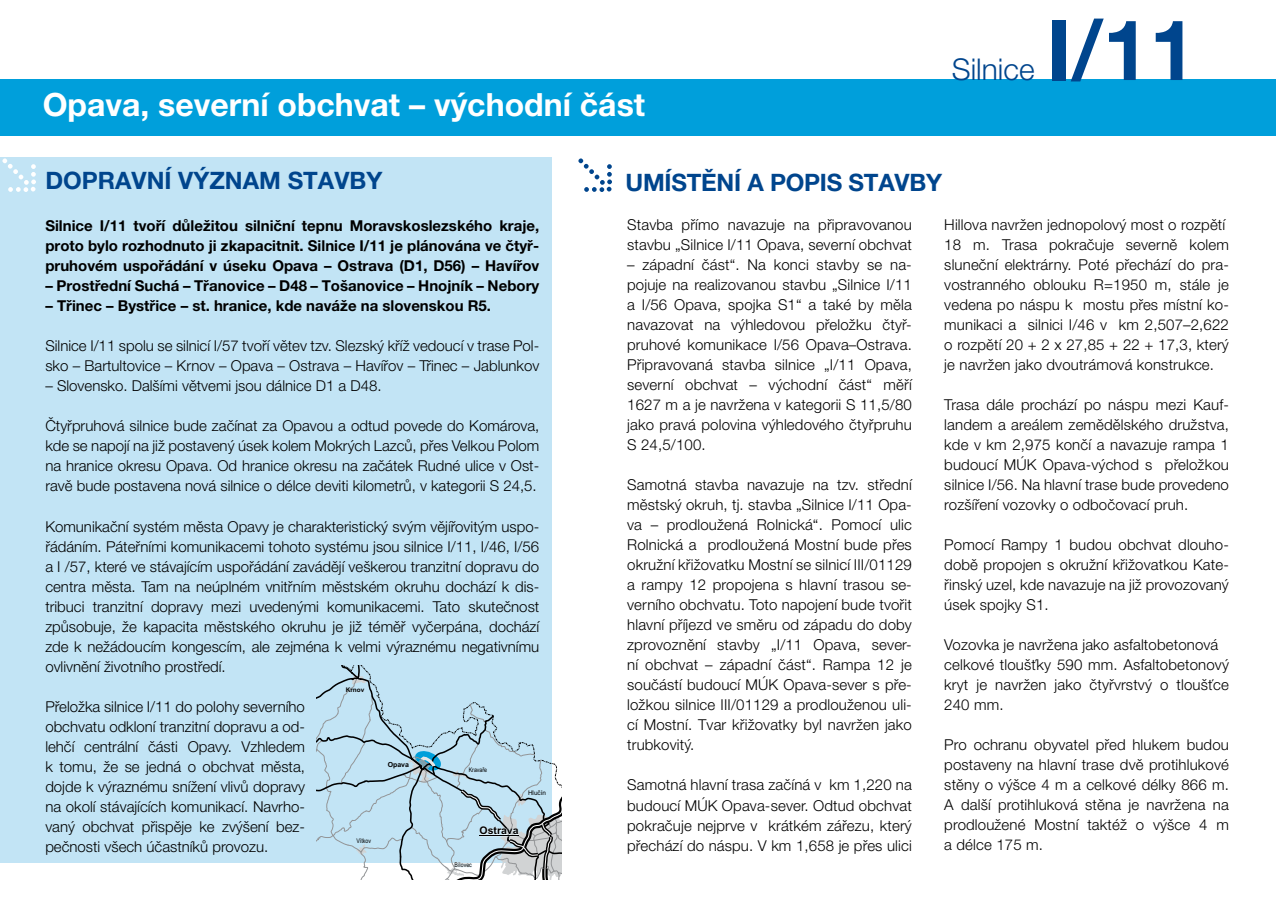
<style>
.page{position:relative;width:1276px;height:908px;background:#fff}
.page>*{position:absolute;margin:0;border:0;box-sizing:border-box;transform-origin:0 0}
.t1{font:700 84px "Helvetica Neue LT Pro";color:#00458d}
.t2{font:700 32px "Helvetica Neue LT Pro";color:#fff}
.t3{font:300 30px "Helvetica Neue LT Pro";color:#00458d}
.t4{font:700 24px "Helvetica Neue LT Pro";color:#00458d}
.t5{font:300 15px/20px "Helvetica Neue LT Pro";letter-spacing:.01em;color:#000;text-align:justify}
.t6{font:700 15px/20px "Helvetica Neue LT Pro";color:#000;text-align:justify}
.t7{font:700 10.4px "Arial";color:#000}
.t8{font:700 7px "Arial";color:#000}
.t9{font:6.4px "Arial Narrow";color:#000}
.t10{font:6.4px "Arial";color:#000}
.t11{font:700 6.4px "Arial";color:#000}
</style>
<div class="page">
<div style="left:0;top:79px;width:1276px;height:57px;background:#009fdb"></div>
<div style="left:0;top:157px;width:552px;height:705px;background:#c2e4f5"></div>
<svg style="left:578px;top:158px;width:34px;height:34px"></svg>
<svg style="left:2px;top:158px;width:34px;height:34px"></svg>
<svg style="left:316px;top:665px;width:246px;height:214px"></svg>
<h2 class="t2" style="left:43px;top:85px;width:604px">Opava, severní obchvat – východní část</h2>
<h3 class="t3" style="left:951px;top:51px;width:84px">Silnice</h3>
<h3 class="t4" style="left:45px;top:166px;width:338px">DOPRAVNÍ VÝZNAM STAVBY</h3>
<h3 class="t4" style="left:625px;top:167px;width:318px">UMÍSTĚNÍ A POPIS STAVBY</h3>
<h1 class="t1" style="left:1046px;top:-2px;width:151px">I/11</h1>
<p class="t6" style="left:45px;top:215px;width:495px">Silnice I/11 tvoří důležitou silniční tepnu Moravskoslezského kraje, proto bylo rozhodnuto ji zkapacitnit. Silnice I/11 je plánována ve čtyř&shy;pruhovém uspořádání v úseku Opava – Ostrava (D1, D56) – Havířov</p>
<p class="t6" style="left:45px;top:275px;width:495px">– Prostřední Suchá – Třanovice – D48 – Tošanovice – Hnojník – Nebory</p>
<p class="t6" style="left:45px;top:295px;width:447px">– Třinec – Bystřice – st. hranice, kde naváže na slovenskou R5.</p>
<p class="t5" style="left:45px;top:335px;width:495px">Silnice I/11 spolu se silnicí I/57 tvoří větev tzv. Slezský kříž vedoucí v trase Pol&shy;sko – Bartultovice – Krnov – Opava – Ostrava – Havířov – Třinec – Jablunkov</p>
<p class="t5" style="left:45px;top:375px;width:338px">– Slovensko. Dalšími větvemi jsou dálnice D1 a D48.</p>
<p class="t5" style="left:45px;top:415px;width:495px">Čtyřpruhová silnice bude začínat za Opavou a odtud povede do Komárova, kde se napojí na již postavený úsek kolem Mokrých Lazců, přes Velkou Polom na hranice okresu Opava. Od hranice okresu na začátek Rudné ulice v Ost&shy;ravě bude postavena nová silnice o délce deviti kilometrů, v kategorii S 24,5.</p>
<p class="t5" style="left:45px;top:515px;width:495px">Komunikační systém města Opavy je charakteristický svým vějířovitým uspo&shy;řádáním. Páteřními komunikacemi tohoto systému jsou silnice I/11, I/46, I/56 a I /57, které ve stávajícím uspořádání zavádějí veškerou tranzitní dopravu do centra města. Tam na neúplném vnitřním městském okruhu dochází k dis&shy;tribuci tranzitní dopravy mezi uvedenými komunikacemi. Tato skutečnost způsobuje, že kapacita městského okruhu je již téměř vyčerpána, dochází zde k nežádoucím kongescím, ale zejména k velmi výraznému negativnímu ovlivnění životního prostředí.</p>
<p class="t5" style="left:45px;top:695px;width:261px">Přeložka silnice I/11 do polohy severního obchvatu odkloní tranzitní dopravu a od&shy;lehčí centrální části Opavy. Vzhledem k tomu, že se jedná o obchvat města, dojde k výraznému snížení vlivů dopravy na okolí stávajících komunikací. Navrho&shy;vaný obchvat přispěje ke zvýšení bez&shy;pečnosti všech účastníků provozu.</p>
<p class="t11" style="left:346px;top:684px;width:20px">Krnov</p>
<p class="t8" style="left:388px;top:759px;width:23px">Opava</p>
<p class="t9" style="left:469px;top:765px;width:20px">Kravaře</p>
<p class="t10" style="left:528px;top:787px;width:20px">Hlučín</p>
<p class="t7" style="left:479px;top:823px;width:41px">Ostrava</p>
<p class="t9" style="left:356px;top:835px;width:16px">Vítkov</p>
<p class="t9" style="left:455px;top:859px;width:19px">Bílovec</p>
<p class="t5" style="left:627px;top:214px;width:286px">Stavba přímo navazuje na připravovanou stavbu „Silnice I/11 Opava, severní obchvat</p>
<p class="t5" style="left:627px;top:254px;width:286px">– západní část“. Na konci stavby se na&shy;pojuje na realizovanou stavbu „Silnice I/11 a I/56 Opava, spojka S1“ a také by měla navazovat na výhledovou přeložku čtyř&shy;pruhové komunikace I/56 Opava–Ostrava.<br>Připravovaná stavba silnice „I/11 Opava, severní obchvat – východní část“ měří 1627 m a je navržena v kategorii S 11,5/80 jako pravá polovina výhledového čtyřpruhu S 24,5/100.</p>
<p class="t5" style="left:627px;top:474px;width:286px">Samotná stavba navazuje na tzv. střední městský okruh, tj. stavba „Silnice I/11 Opa&shy;va – prodloužená Rolnická“. Pomocí ulic Rolnická a prodloužená Mostní bude přes okružní křižovatku Mostní se silnicí III/01129 a rampy 12 propojena s hlavní trasou se&shy;verního obchvatu. Toto napojení bude tvořit hlavní příjezd ve směru od západu do doby zprovoznění stavby „I/11 Opava, sever&shy;ní obchvat – západní část“. Rampa 12 je součástí budoucí MÚK Opava-sever s pře&shy;ložkou silnice III/01129 a prodlouženou uli&shy;cí Mostní. Tvar křižovatky byl navržen jako trubkovitý.</p>
<p class="t5" style="left:627px;top:774px;width:286px">Samotná hlavní trasa začíná v km 1,220 na budoucí MÚK Opava-sever. Odtud obchvat pokračuje nejprve v krátkém zářezu, který přechází do náspu. V km 1,658 je přes ulici</p>
<p class="t5" style="left:944px;top:214px;width:286px;text-align:left">Hillova navržen jednopolový most o rozpětí 18 m. Trasa pokračuje severně kolem sluneční elektrárny. Poté přechází do pra&shy;vostranného oblouku R=1950 m, stále je vedena po náspu k mostu přes místní ko&shy;munikaci a silnici I/46 v km 2,507–2,622 o rozpětí 20 + 2 x 27,85 + 22 + 17,3, který je navržen jako dvoutrámová konstrukce.</p>
<p class="t5" style="left:944px;top:394px;width:286px">Trasa dále prochází po náspu mezi Kauf&shy;landem a areálem zemědělského družstva, kde v km 2,975 končí a navazuje rampa 1 budoucí MÚK Opava-východ s přeložkou silnice I/56. Na hlavní trase bude provedeno rozšíření vozovky o odbočovací pruh.</p>
<p class="t5" style="left:944px;top:534px;width:286px">Pomocí Rampy 1 budou obchvat dlouho&shy;době propojen s okružní křižovatkou Kate&shy;řinský uzel, kde navazuje na již provozovaný úsek spojky S1.</p>
<p class="t5" style="left:944px;top:634px;width:286px;text-align:left">Vozovka je navržena jako asfaltobetonová celkové tloušťky 590 mm. Asfaltobetonový kryt je navržen jako čtyřvrstvý o tloušťce 240 mm.</p>
<p class="t5" style="left:944px;top:734px;width:286px">Pro ochranu obyvatel před hlukem budou postaveny na hlavní trase dvě protihlukové stěny o výšce 4 m a celkové délky 866 m.<br>A další protihluková stěna je navržena na prodloužené Mostní taktéž o výšce 4 m a délce 175 m.</p>
</div>
